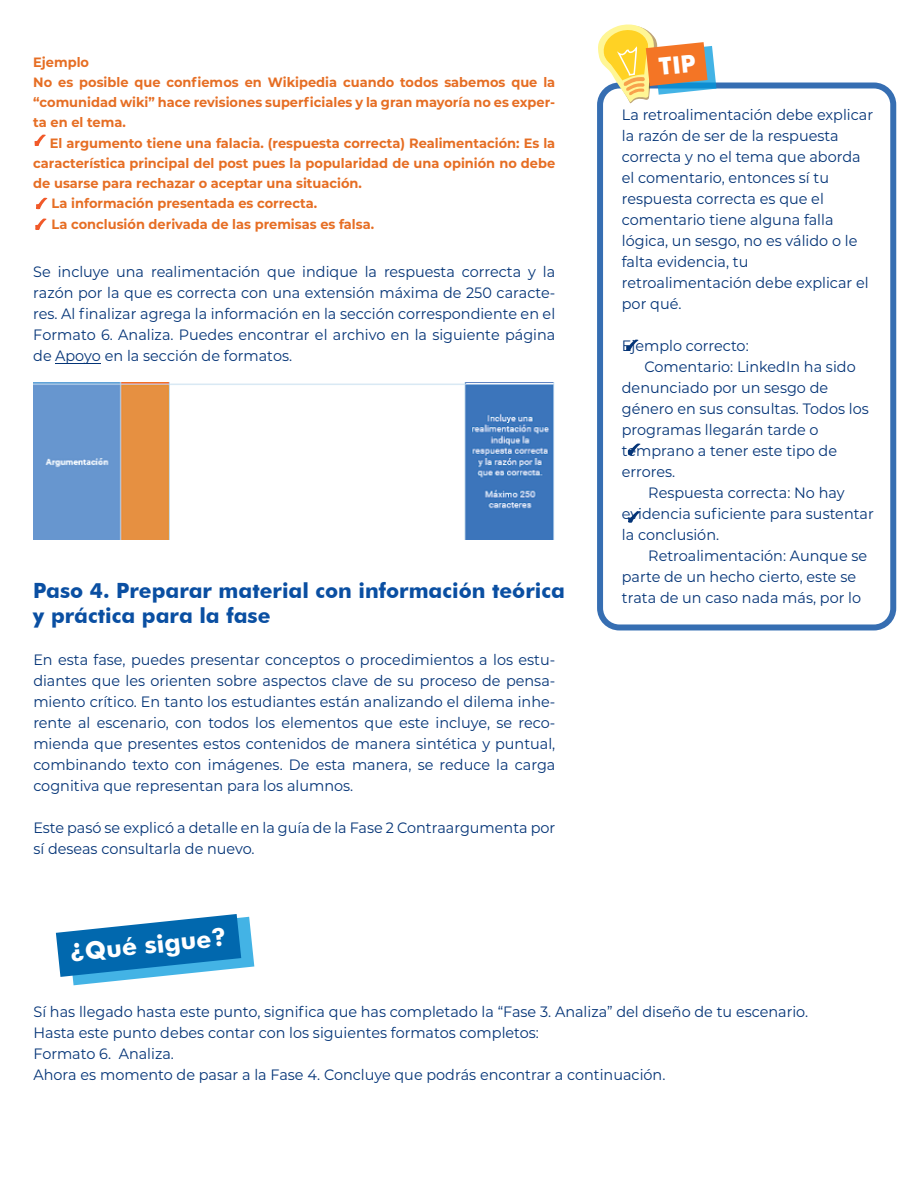
<style>
.page{position:relative;width:918px;height:1188px;background:#fff}
.page>*{position:absolute;margin:0;border:0;box-sizing:border-box;transform-origin:0 0}
.t1{font:700 24.6px "Futura BT";color:#fff}
.t2{font:700 21px/25.2px "Futura BT";color:#0a4fa2}
.t3{font:15px/21px "Montserrat";color:#043477;scale:.96 1}
.t4{font:700 13.5px/20.2px "Montserrat";color:#e66e24;scale:.96 1}
</style>
<div class="page">
<div style="left:597px;top:83px;width:299px;height:547px;border:6px solid #0a4fa2;border-radius:19px"></div>
<svg style="left:34px;top:135px;width:12px;height:11px"></svg>
<svg style="left:36px;top:198px;width:12px;height:11px"></svg>
<svg style="left:35px;top:218px;width:12px;height:12px"></svg>
<svg style="left:626px;top:340px;width:13px;height:11px"></svg>
<svg style="left:628px;top:443px;width:13px;height:12px"></svg>
<svg style="left:628px;top:511px;width:13px;height:12px"></svg>
<img style="left:33px;top:383px;width:522px;height:157px">
<svg style="left:56px;top:914px;width:198px;height:71px"></svg>
<hr style="left:55px;top:363px;width:46px;height:1px;background:#043477">
<svg style="left:597px;top:24px;width:119px;height:82px"></svg>
<p class="t4" style="left:33px;top:51px;width:545px">Ejemplo<br>No es posible que confiemos en Wikipedia cuando todos sabemos que la “comunidad wiki” hace revisiones superficiales y la gran mayoría no es exper&shy;ta en el tema.</p>
<p class="t4" style="left:50px;top:132px;width:528px">El argumento tiene una falacia. (respuesta correcta) Realimentación: Es la</p>
<p class="t4" style="left:33px;top:152px;width:545px">característica principal del post pues la popularidad de una opinión no debe</p>
<p class="t4" style="left:33px;top:172px;width:344px">de usarse para rechazar o aceptar una situación.</p>
<p class="t4" style="left:52px;top:193px;width:278px">La información presentada es correcta.</p>
<p class="t4" style="left:52px;top:213px;width:337px">La conclusión derivada de las premisas es falsa.</p>
<p class="t3" style="left:33px;top:261px;width:545px;text-align:justify">Se incluye una realimentación que indique la respuesta correcta y la razón por la que es correcta con una extensión máxima de 250 caracte&shy;res. Al finalizar agrega la información en la sección correspondiente en el Formato 6. Analiza. Puedes encontrar el archivo en la siguiente página de Apoyo en la sección de formatos.</p>
<h2 class="t2" style="left:33px;top:577px;width:533px">Paso 4. Preparar material con información teórica y práctica para la fase</h2>
<p class="t3" style="left:33px;top:648px;width:545px;text-align:justify">En esta fase, puedes presentar conceptos o procedimientos a los estu&shy;diantes que les orienten sobre aspectos clave de su proceso de pensa&shy;miento crítico. En tanto los estudiantes están analizando el dilema inhe&shy;rente al escenario, con todos los elementos que este incluye, se reco&shy;mienda que presentes estos contenidos de manera sintética y puntual, combinando texto con imágenes. De esta manera, se reduce la carga cognitiva que representan para los alumnos.</p>
<p class="t3" style="left:33px;top:816px;width:545px">Este pasó se explicó a detalle en la guía de la Fase 2 Contraargumenta por sí deseas consultarla de nuevo.</p>
<h1 class="t1" style="left:69px;top:938px;width:159px;rotate:-6deg">¿Qué sigue?</h1>
<p class="t3" style="left:622px;top:104px;width:263px">La retroalimentación debe explicar la razón de ser de la respuesta correcta y no el tema que aborda el comentario, entonces sí tu respuesta correcta es que el comentario tiene alguna falla lógica, un sesgo, no es válido o le falta evidencia, tu retroalimentación debe explicar el por qué.</p>
<p class="t3" style="left:622px;top:335px;width:134px">Ejemplo correcto:</p>
<p class="t3" style="left:645px;top:356px;width:221px">Comentario: LinkedIn ha sido</p>
<p class="t3" style="left:622px;top:377px;width:216px">denunciado por un sesgo de</p>
<p class="t3" style="left:622px;top:398px;width:259px">género en sus consultas. Todos los</p>
<p class="t3" style="left:622px;top:419px;width:206px">programas llegarán tarde o</p>
<p class="t3" style="left:622px;top:440px;width:226px">temprano a tener este tipo de</p>
<p class="t3" style="left:622px;top:461px;width:57px">errores.</p>
<p class="t3" style="left:648px;top:482px;width:206px">Respuesta correcta: No hay</p>
<p class="t3" style="left:622px;top:503px;width:264px">evidencia suficiente para sustentar</p>
<p class="t3" style="left:622px;top:524px;width:103px">la conclusión.</p>
<p class="t3" style="left:648px;top:545px;width:230px">Retroalimentación: Aunque se</p>
<p class="t3" style="left:622px;top:566px;width:246px">parte de un hecho cierto, este se</p>
<p class="t3" style="left:622px;top:587px;width:251px">trata de un caso nada más, por lo</p>
<p class="t3" style="left:33px;top:1001px;width:808px">Sí has llegado hasta este punto, significa que has completado la “Fase 3. Analiza” del diseño de tu escenario.<br>Hasta este punto debes contar con los siguientes formatos completos:<br>Formato 6. Analiza.<br>Ahora es momento de pasar a la Fase 4. Concluye que podrás encontrar a continuación.</p>
</div>
